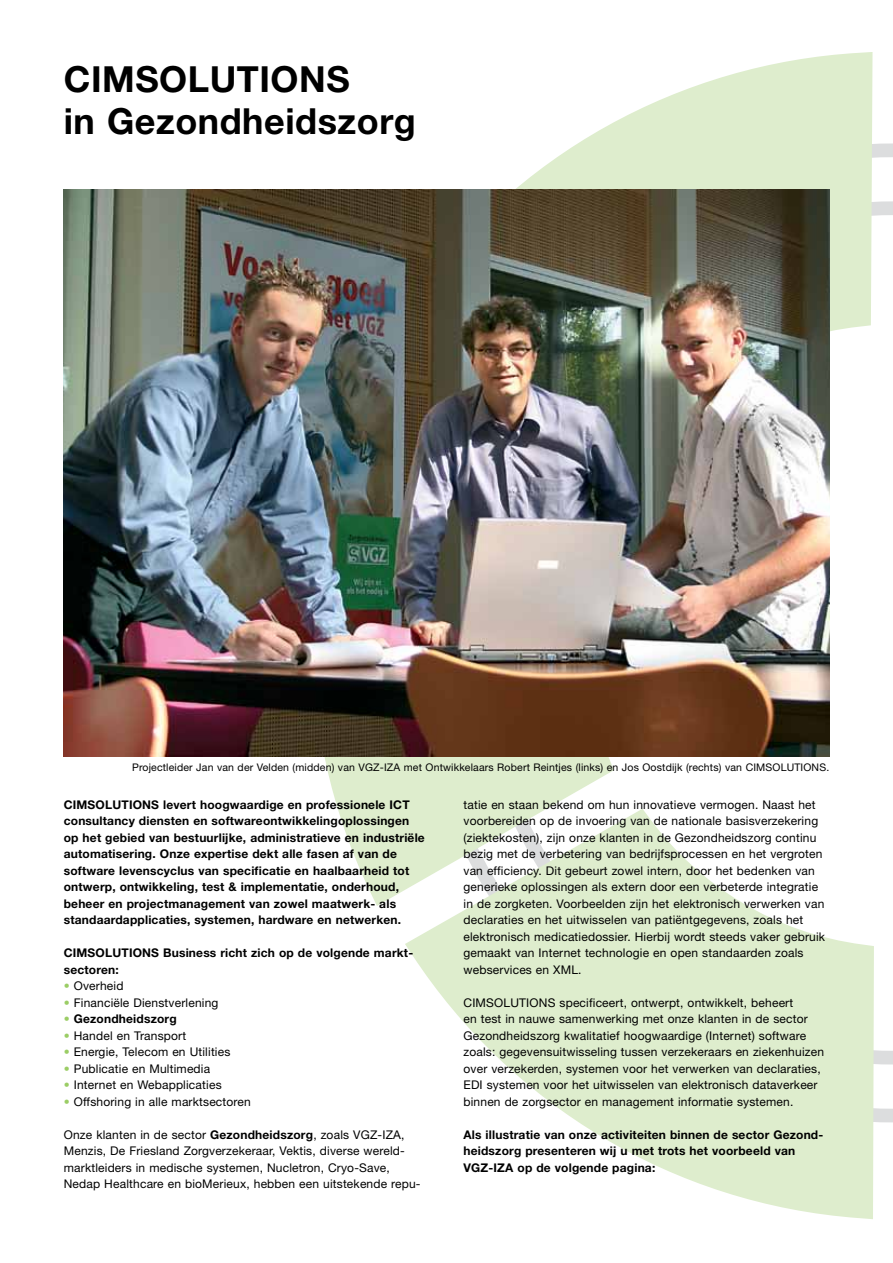
<style>
.page{position:relative;width:893px;height:1263px;background:#fff}
.page>*{position:absolute;margin:0;border:0;box-sizing:border-box;transform-origin:0 0}
.t1{font:700 36px/42px "Helvetica Neue";letter-spacing:.015em;color:#000}
.t2{font:12px/16.5px "Helvetica Neue";letter-spacing:.015em;color:#000}
.t3{font:700 12px/16.5px "Helvetica Neue";letter-spacing:.015em;color:#000}
.t4{font:10.5px "Helvetica Neue";letter-spacing:.015em;color:#000}
.s1{color:#9bcd65}
.s2{font-weight:400;color:#9bcd65}
.s3{font-weight:700}
</style>
<div class="page">
<svg style="left:405px;top:809px;width:482px;height:410px"></svg>
<svg style="left:313px;top:756px;width:323px;height:168px"></svg>
<svg style="left:516px;top:52px;width:371px;height:422px"></svg>
<img style="left:64px;top:189px;width:765px;height:567px">
<h1 class="t1" style="left:64px;top:57px;width:354px">CIMSOLUTIONS<br>in Gezondheidszorg</h1>
<p class="t4" style="left:132px;top:761px;width:699px">Projectleider Jan van der Velden (midden) van VGZ-IZA met Ontwikkelaars Robert Reintjes (links) en Jos Oostdijk (rechts) van CIMSOLUTIONS.</p>
<p class="t3" style="left:64px;top:796px;width:363px">CIMSOLUTIONS levert hoogwaardige en professionele ICT consultancy diensten en softwareontwikkelingoplossingen op het gebied van bestuurlijke, administratieve en industriële automatisering. Onze expertise dekt alle fasen af van de software levenscyclus van specificatie en haalbaarheid tot ontwerp, ontwikkeling, test &amp; implementatie, onderhoud, beheer en projectmanagement van zowel maatwerk- als standaardapplicaties, systemen, hardware en netwerken.</p>
<p class="t3" style="left:64px;top:944px;width:351px">CIMSOLUTIONS Business richt zich op de volgende markt&shy;sectoren:</p>
<p class="t2" style="left:64px;top:977px;width:61px"><span class="s1">•</span> Overheid</p>
<p class="t2" style="left:64px;top:994px;width:156px"><span class="s1">•</span> Financiële Dienstverlening</p>
<p class="t3" style="left:64px;top:1010px;width:114px"><span class="s2">•</span> Gezondheidszorg</p>
<p class="t2" style="left:64px;top:1027px;width:124px"><span class="s1">•</span> Handel en Transport</p>
<p class="t2" style="left:64px;top:1043px;width:168px"><span class="s1">•</span> Energie, Telecom en Utilities</p>
<p class="t2" style="left:64px;top:1060px;width:148px"><span class="s1">•</span> Publicatie en Multimedia</p>
<p class="t2" style="left:64px;top:1076px;width:159px"><span class="s1">•</span> Internet en Webapplicaties</p>
<p class="t2" style="left:64px;top:1093px;width:189px"><span class="s1">•</span> Offshoring in alle marktsectoren</p>
<p class="t2" style="left:64px;top:1126px;width:358px">Onze klanten in de sector <span class="s3">Gezondheidszorg</span>, zoals VGZ-IZA, Menzis, De Friesland Zorgverzekeraar, Vektis, diverse wereld&shy;marktleiders in medische systemen, Nucletron, Cryo-Save, Nedap Healthcare en bioMerieux, hebben een uitstekende repu-</p>
<p class="t2" style="left:463px;top:796px;width:363px">tatie en staan bekend om hun innovatieve vermogen. Naast het voorbereiden op de invoering van de nationale basisverzekering (ziektekosten), zijn onze klanten in de Gezondheidszorg continu bezig met de verbetering van bedrijfsprocessen en het vergroten van efficiency. Dit gebeurt zowel intern, door het bedenken van generieke oplossingen als extern door een verbeterde integratie in de zorgketen. Voorbeelden zijn het elektronisch verwerken van declaraties en het uitwisselen van patiëntgegevens, zoals het elektronisch medicatiedossier. Hierbij wordt steeds vaker gebruik gemaakt van Internet technologie en open standaarden zoals webservices en XML.</p>
<p class="t2" style="left:463px;top:994px;width:362px">CIMSOLUTIONS specificeert, ontwerpt, ontwikkelt, beheert<br>en test in nauwe samenwerking met onze klanten in de sector Gezondheidszorg kwalitatief hoogwaardige (Internet) software zoals: gegevensuitwisseling tussen verzekeraars en ziekenhuizen over verzekerden, systemen voor het verwerken van declaraties, EDI systemen voor het uitwisselen van elektronisch dataverkeer binnen de zorgsector en management informatie systemen.</p>
<p class="t3" style="left:463px;top:1126px;width:360px">Als illustratie van onze activiteiten binnen de sector Gezond&shy;heidszorg presenteren wij u met trots het voorbeeld van<br>VGZ-IZA op de volgende pagina:</p>
</div>
